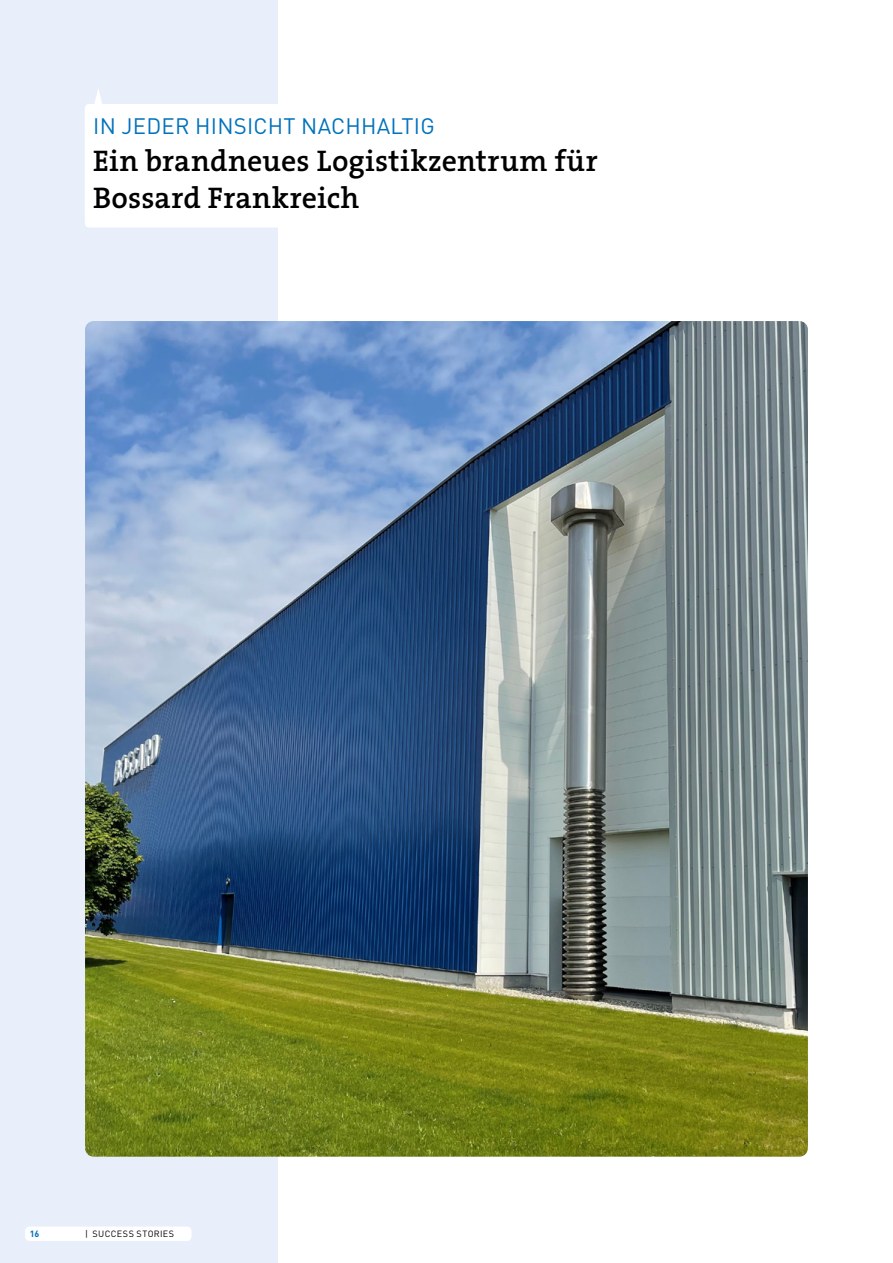
<style>
.page{position:relative;width:893px;height:1263px;background:#fff}
.page>*{position:absolute;margin:0;border:0;box-sizing:border-box;transform-origin:0 0}
.t1{font:30px/37.2px "The Serif HP6 Se Bld";letter-spacing:.01em;color:#000}
.t2{font:22.2px "DINOT";letter-spacing:.01em;color:#0072bb}
.t3{font:9px "DINOT";letter-spacing:.04em;color:#000}
.t4{font:700 9px "DINOT";color:#0072bb}
</style>
<div class="page">
<div style="left:0;top:0;width:278px;height:1263px;background:#e9effa"></div>
<div style="left:25px;top:1227px;width:166px;height:14px;background:#fff;border-radius:4px"></div>
<div style="left:85px;top:104px;width:193px;height:123px;background:#fff"></div>
<svg style="left:94px;top:89px;width:9px;height:18px"></svg>
<img style="left:85px;top:321px;width:723px;height:836px">
<p class="t2" style="left:93px;top:111px;width:343px">IN JEDER HINSICHT NACHHALTIG</p>
<p class="t1" style="left:93px;top:142px;width:506px">Ein brandneues Logistikzentrum für<br>Bossard Frankreich</p>
<p class="t4" style="left:30px;top:1227px;width:11px">16</p>
<p class="t3" style="left:85px;top:1227px;width:4px">|</p>
<p class="t3" style="left:93px;top:1227px;width:83px">SUCCESS STORIES</p>
</div>
